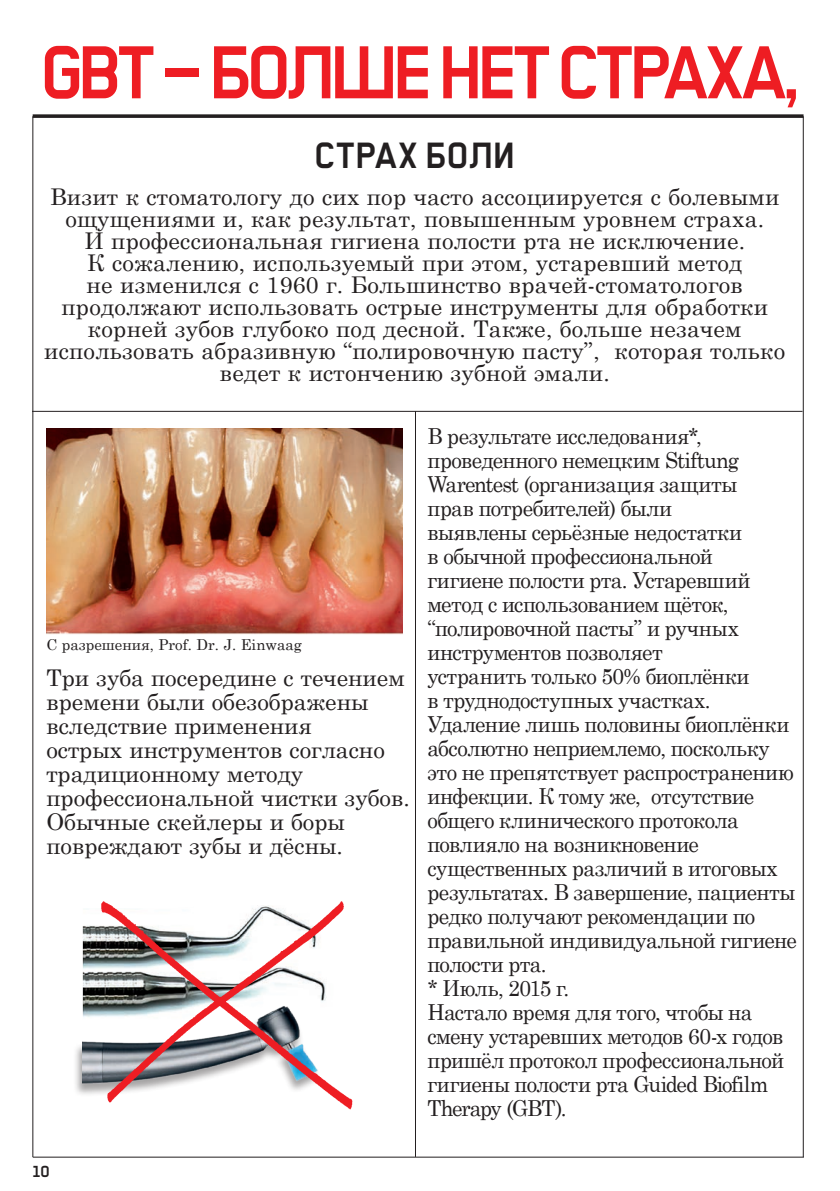
<style>
.page{position:relative;width:840px;height:1191px;background:#fff}
.page>*{position:absolute;margin:0;border:0;box-sizing:border-box;transform-origin:0 0}
._04_ZTitel_TB_35pt_4{font:700 84px "Transbold Neue Euro";letter-spacing:-.05em;color:#ee1d23}
._04_ZTitel_TB_35pt_4-2{font:700 41px "Transbold Neue Euro";letter-spacing:.02em;color:#231f20}
._04_ZTitel_TB_35pt_4-3{font:23px/22px "Century Schoolbook";letter-spacing:.01em;color:#231f20}
._04_ZTitel_TB_35pt_4-4{font:22px/24px "Century Schoolbook";letter-spacing:-.025em;color:#231f20;scale:.95 1}
._07_KapitelS_TB_8pt{font:700 18px "Transbold Neue Euro";color:#231f20}
._04_ZTitel_TB_35pt_4-5{font:15px "Century Schoolbook";color:#231f20}
</style>
<div class="page">
<img style="left:75px;top:901px;width:278px;height:209px">
<img style="left:46px;top:429px;width:356px;height:205px">
<hr style="left:32px;top:116px;width:1px;height:1041px;background:#231f20">
<hr style="left:802px;top:116px;width:1px;height:1041px;background:#231f20">
<hr style="left:33px;top:1156px;width:770px;height:1px;background:#231f20">
<svg style="left:33px;top:114px;width:770px;height:4px;background:#3a3738"></svg>
<hr style="left:32px;top:411px;width:770px;height:1px;background:#231f20">
<hr style="left:415px;top:411px;width:1px;height:745px;background:#231f20">
<p class="_04_ZTitel_TB_35pt_4" style="left:40px;top:27px;width:760px">GBT – БОЛШЕ НЕТ СТРАХА,</p>
<p class="_04_ZTitel_TB_35pt_4-2" style="left:314px;top:133px;width:202px">СТРАХ БОЛИ</p>
<p class="_04_ZTitel_TB_35pt_4-3" style="left:44px;top:183px;width:742px;text-align:center">Визит к стоматологу до сих пор часто ассоциируется с болевыми ощущениями и, как результат, повышенным уровнем страха.<br>И профессиональная гигиена полости рта не исключение.<br>К сожалению, используемый при этом, устаревший метод<br>не изменился с 1960 г. Большинство врачей-стоматологов продолжают использовать острые инструменты для обработки корней зубов глубоко под десной. Также, больше незачем использовать абразивную “полировочную пасту”, которая только ведет к истончению зубной эмали.</p>
<p class="_04_ZTitel_TB_35pt_4-5" style="left:46px;top:632px;width:257px">С разрешения, Prof. Dr. J. Einwaag</p>
<p class="_04_ZTitel_TB_35pt_4-3" style="left:46px;top:664px;width:365px;line-height:24px">Три зуба посередине с течением времени были обезображены вследствие применения<br>острых инструментов согласно традиционному методу профессиональной чистки зубов.</p>
<p class="_04_ZTitel_TB_35pt_4-3" style="left:46px;top:808px;width:300px;line-height:24px">Обычные скейлеры и боры повреждают зубы и дёсны.</p>
<p class="_07_KapitelS_TB_8pt" style="left:33px;top:1161px;width:19px">10</p>
<p class="_04_ZTitel_TB_35pt_4-4" style="left:427px;top:422px;width:390px">В результате исследования*, проведенного немецким Stiftung<br>Warentest (организация защиты<br>прав потребителей) были<br>выявлены серьёзные недостатки<br>в обычной профессиональной<br>гигиене полости рта. Устаревший метод с использованием щёток, “полировочной пасты” и ручных инструментов позволяет<br>устранить только 50% биоплёнки<br>в труднодоступных участках.<br>Удаление лишь половины биоплёнки абсолютно неприемлемо, поскольку это не препятствует распространению инфекции. К тому же, отсутствие общего клинического протокола повлияло на возникновение существенных различий в итоговых результатах. В завершение, пациенты редко получают рекомендации по правильной индивидуальной гигиене полости рта.</p>
<p class="_04_ZTitel_TB_35pt_4-4" style="left:427px;top:974px;width:151px">* Июль, 2015 г.</p>
<p class="_04_ZTitel_TB_35pt_4-4" style="left:427px;top:998px;width:377px">Настало время для того, чтобы на смену устаревших методов 60-х годов пришёл протокол профессиональной гигиены полости рта Guided Biofilm<br>Therapy (GBT).</p>
</div>
